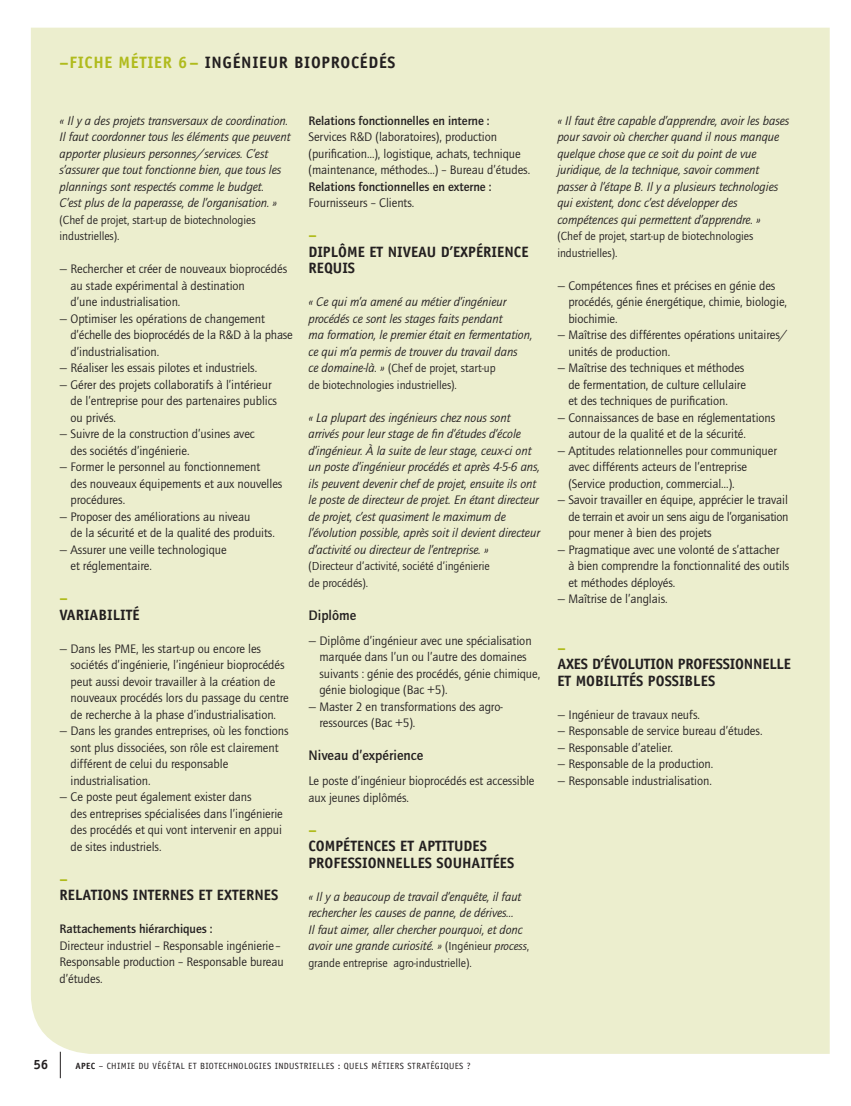
<style>
.page{position:relative;width:851px;height:1106px;background:#fff}
.page>*{position:absolute;margin:0;border:0;box-sizing:border-box;transform-origin:0 0}
.t1{font:700 16.5px "Officina Sans";letter-spacing:.04em;color:#231f20}
.t2{font:700 15px/16.5px "Officina Sans";color:#231f20}
.t3{font:700 15px "Officina Sans";color:#b0bb1d}
.t4{font:700 14.25px "Quay Itc T";color:#231f20}
.t5{font:700 13.5px "Officina Sans";color:#231f20}
.t6{font:12.75px/16.5px "Quay Itc T";letter-spacing:-.005em;color:#231f20}
.t7{font:italic 12.75px/16.5px "Quay Itc T";letter-spacing:-.005em;color:#231f20}
.t8{font:700 12.75px "Quay Itc T";letter-spacing:-.005em;color:#231f20}
.t9{font:12px/16.5px "Quay Itc T";letter-spacing:-.005em;color:#231f20}
.t10{font:9px "Officina Sans";letter-spacing:.04em;color:#231f20}
.s1{color:#b0bb1d}
.s2{font-style:italic;font-size:12.75px}
.s3{font-style:normal;font-size:12px}
.s4{font-size:12px}
.s5{font-weight:700}
</style>
<div class="page">
<svg style="left:60px;top:1053px;width:1px;height:25px"></svg>
<div style="left:31px;top:28px;width:798px;height:1025px;background:#eceece"></div>
<p class="t1" style="left:60px;top:52px;width:337px"><span class="s1">–FICHE MÉTIER 6–</span> INGÉNIEUR BIOPROCÉDÉS</p>
<p class="t7" style="left:60px;top:112px;width:232px">« Il y a des projets transversaux de coordination.<br>Il faut coordonner tous les éléments que peuvent apporter plusieurs personnes/services. C’est s’assurer que tout fonctionne bien, que tous les plannings sont respectés comme le budget.<br>C’est plus de la paperasse, de l’organisation. »</p>
<p class="t9" style="left:60px;top:211px;width:197px">(Chef de projet, start-up de biotechnologies industrielles).</p>
<p class="t6" style="left:70px;top:260px;width:218px;text-indent:-11px">— Rechercher et créer de nouveaux bioprocédés au stade expérimental à destination<br>d’une industrialisation.</p>
<p class="t6" style="left:70px;top:310px;width:224px;text-indent:-11px">— Optimiser les opérations de changement d’échelle des bioprocédés de la R&amp;D à la phase d’industrialisation.</p>
<p class="t6" style="left:60px;top:359px;width:199px">— Réaliser les essais pilotes et industriels.</p>
<p class="t6" style="left:70px;top:376px;width:208px;text-indent:-11px">— Gérer des projets collaboratifs à l’intérieur de l’entreprise pour des partenaires publics ou privés.</p>
<p class="t6" style="left:70px;top:425px;width:186px;text-indent:-11px">— Suivre de la construction d’usines avec des sociétés d’ingénierie.</p>
<p class="t6" style="left:70px;top:458px;width:213px;text-indent:-11px">— Former le personnel au fonctionnement<br>des nouveaux équipements et aux nouvelles procédures.</p>
<p class="t6" style="left:70px;top:508px;width:206px;text-indent:-11px">— Proposer des améliorations au niveau<br>de la sécurité et de la qualité des produits.</p>
<p class="t6" style="left:70px;top:541px;width:158px;text-indent:-11px">— Assurer une veille technologique et réglementaire.</p>
<p class="t3" style="left:60px;top:589px;width:10px">–</p>
<p class="t2" style="left:60px;top:606px;width:82px">VA RIABILITÉ</p>
<p class="t6" style="left:70px;top:640px;width:220px;text-indent:-11px">— Dans les PME, les start-up ou encore les sociétés d’ingénierie, l’ingénieur bioprocédés peut aussi devoir travailler à la création de nouveaux procédés lors du passage du centre de recherche à la phase d’industrialisation.</p>
<p class="t6" style="left:70px;top:722px;width:220px;text-indent:-11px">— Dans les grandes entreprises, où les fonctions sont plus dissociées, son rôle est clairement différent de celui du responsable industrialisation.</p>
<p class="t6" style="left:70px;top:788px;width:214px;text-indent:-11px">— Ce poste peut également exister dans<br>des entreprises spécialisées dans l’ingénierie des procédés et qui vont intervenir en appui de sites industriels.</p>
<p class="t3" style="left:60px;top:869px;width:10px">–</p>
<p class="t2" style="left:60px;top:887px;width:220px">RELATIONS INTERNES ET EXTERNES</p>
<p class="t8" style="left:60px;top:921px;width:154px">Rattachements hiérarchiques :</p>
<p class="t6" style="left:60px;top:937px;width:226px">Directeur industriel – Responsable ingénierie –<br>Responsable production – Responsable bureau d’études.</p>
<p class="t8" style="left:308px;top:113px;width:183px">Relations fonctionnelles en interne :</p>
<p class="t6" style="left:308px;top:129px;width:223px">Services R&amp;D (laboratoires), production (purification…), logistique, achats, technique (maintenance, méthodes…) – Bureau d’études.</p>
<p class="t8" style="left:308px;top:179px;width:184px">Relations fonctionnelles en externe :</p>
<p class="t6" style="left:308px;top:195px;width:107px">Fournisseurs – Clients.</p>
<p class="t3" style="left:308px;top:226px;width:10px">–</p>
<p class="t2" style="left:308px;top:243px;width:214px">DIPLÔME ET NIVEAU D’EXPÉRIENCE<br>REQUIS</p>
<p class="t7" style="left:308px;top:294px;width:225px">« Ce qui m’a amené au métier d’ingénieur procédés ce sont les stages faits pendant<br>ma formation, le premier était en fermentation, ce qui m’a permis de trouver du travail dans</p>
<p class="t9" style="left:308px;top:360px;width:189px"><span class="s2">ce domaine-là. »</span> (Chef de projet, start-up de biotechnologies industrielles).</p>
<p class="t7" style="left:308px;top:409px;width:233px">« La plupart des ingénieurs chez nous sont arrivés pour leur stage de fin d’études d’école d’ingénieur. À la suite de leur stage, ceux-ci ont un poste d’ingénieur procédés et après 4-5-6 ans, ils peuvent devenir chef de projet, ensuite ils ont le poste de directeur de projet. En étant directeur de projet, c’est quasiment le maximum de l’évolution possible, après soit il devient directeur d’activité ou directeur de l’entreprise. »</p>
<p class="t9" style="left:308px;top:558px;width:183px">(Directeur d’activité, société d’ingénierie de procédés).</p>
<p class="t4" style="left:308px;top:607px;width:49px">Diplôme</p>
<p class="t6" style="left:319px;top:632px;width:222px;text-indent:-11px">— Diplôme d’ingénieur avec une spécialisation marquée dans l’un ou l’autre des domaines suivants : génie des procédés, génie chimique, génie biologique (Bac +5).</p>
<p class="t6" style="left:319px;top:698px;width:185px;text-indent:-11px">— Master 2 en transformations des agro&shy;ressources (Bac +5).</p>
<p class="t4" style="left:308px;top:747px;width:116px">Niveau d’expérience</p>
<p class="t6" style="left:308px;top:772px;width:227px">Le poste d’ingénieur bioprocédés est accessible aux jeunes diplômés.</p>
<p class="t3" style="left:308px;top:820px;width:10px">–</p>
<p class="t2" style="left:308px;top:837px;width:207px">COMPÉTENCES ET APTITUDES<br>PROFESSIONNELLES SOUHAITÉES</p>
<p class="t7" style="left:308px;top:888px;width:222px">« Il y a beaucoup de travail d’enquête, il faut rechercher les causes de panne, de dérives…<br>Il faut aimer, aller chercher pourquoi, et donc avoir une grande curiosité. » <span class="s3">(Ingénieur</span> <span class="s4">process</span><span class="s3">,</span></p>
<p class="t9" style="left:308px;top:954px;width:165px">grande entreprise agro-industrielle).</p>
<p class="t7" style="left:557px;top:112px;width:233px">« Il faut être capable d’apprendre, avoir les bases pour savoir où chercher quand il nous manque quelque chose que ce soit du point de vue juridique, de la technique, savoir comment passer à l’étape B. Il y a plusieurs technologies qui existent, donc c’est développer des compétences qui permettent d’apprendre. »</p>
<p class="t9" style="left:557px;top:228px;width:197px">(Chef de projet, start-up de biotechnologies industrielles).</p>
<p class="t6" style="left:568px;top:277px;width:220px;text-indent:-11px">— Compétences fines et précises en génie des procédés, génie énergétique, chimie, biologie, biochimie.</p>
<p class="t6" style="left:568px;top:326px;width:220px;text-indent:-11px">— Maîtrise des différentes opérations unitaires/ unités de production.</p>
<p class="t6" style="left:568px;top:359px;width:179px;text-indent:-11px">— Maîtrise des techniques et méthodes de fermentation, de culture cellulaire et des techniques de purification.</p>
<p class="t6" style="left:568px;top:409px;width:208px;text-indent:-11px">— Connaissances de base en réglementations autour de la qualité et de la sécurité.</p>
<p class="t6" style="left:568px;top:442px;width:210px;text-indent:-11px">— Aptitudes relationnelles pour communiquer avec différents acteurs de l’entreprise (Service production, commercial…).</p>
<p class="t6" style="left:568px;top:491px;width:222px;text-align:justify;text-indent:-11px">— Savoir travailler en équipe, apprécier le travail de terrain et avoir un sens aigu de l’organisation pour mener à bien des projets</p>
<p class="t6" style="left:568px;top:541px;width:222px;text-indent:-11px">— Pragmatique avec une volonté de s’attacher<br>à bien comprendre la fonctionnalité des outils et méthodes déployés.</p>
<p class="t6" style="left:557px;top:590px;width:112px">— Maîtrise de l’anglais.</p>
<p class="t3" style="left:557px;top:638px;width:10px">–</p>
<p class="t2" style="left:557px;top:656px;width:233px">AXES D’ÉVOLUTION PROFESSIONNELLE<br>ET MOBILITÉS POSSIBLES</p>
<p class="t6" style="left:557px;top:706px;width:144px">— Ingénieur de travaux neufs.</p>
<p class="t6" style="left:557px;top:722px;width:206px">— Responsable de service bureau d’études.</p>
<p class="t6" style="left:557px;top:739px;width:117px">— Responsable d’atelier.</p>
<p class="t6" style="left:557px;top:755px;width:157px">— Responsable de la production.</p>
<p class="t6" style="left:557px;top:772px;width:156px">— Responsable industrialisation.</p>
<p class="t5" style="left:33px;top:1055px;width:17px">56</p>
<p class="t10" style="left:76px;top:1060px;width:396px"><span class="s5">APEC</span> – CHIMIE DU VÉGÉTAL ET BIOTECHNOLOGIES INDUSTRIELLES : QUELS MÉTIERS STRATÉGIQUES ?</p>
</div>
